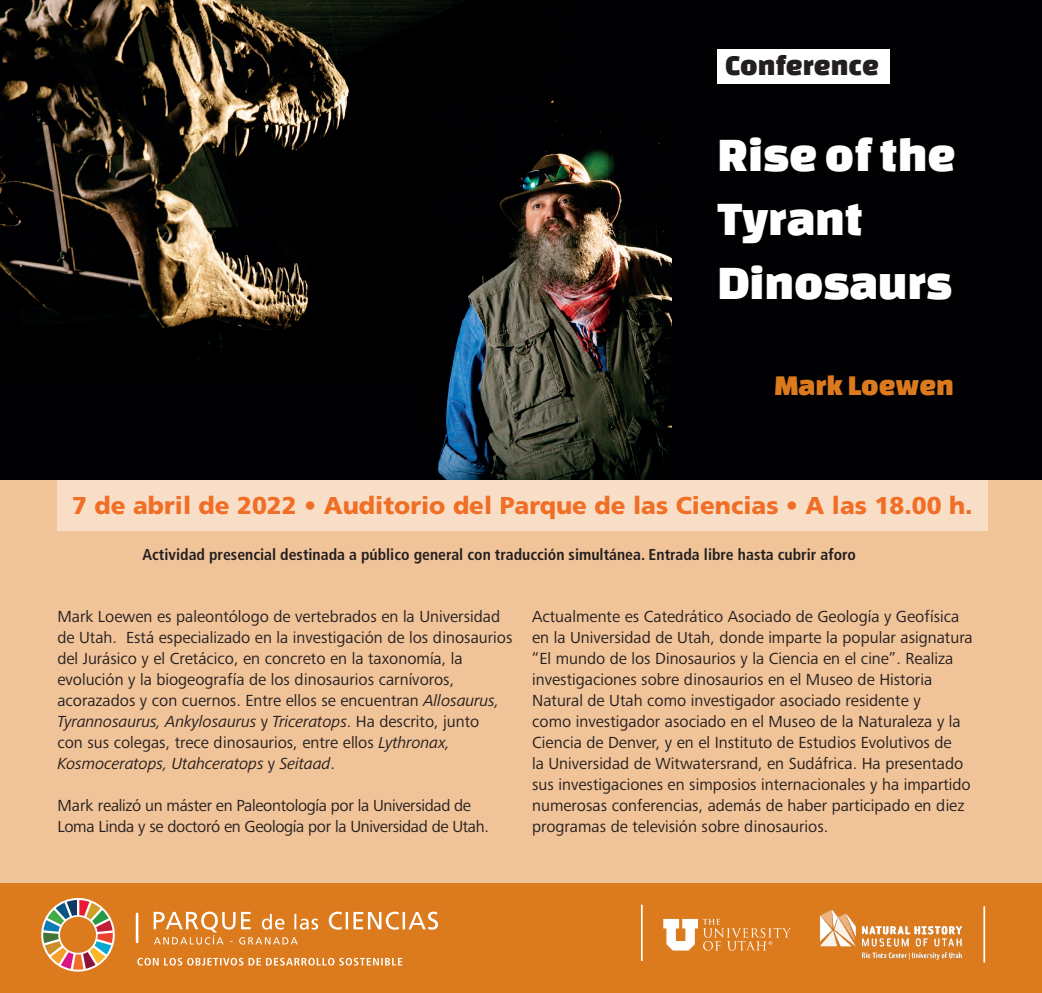
<style>
.page{position:relative;width:1042px;height:993px;background:#fff}
.page>*{position:absolute;margin:0;border:0;box-sizing:border-box;transform-origin:0 0}
.t1{font:49.88px/63.7px "Changa One";color:#fff}
.t2{font:29.75px "Changa One";color:#231f20}
.t3{font:29.75px "Changa One";color:#dc7b1e}
.t4{font:900 24.32px "Frutiger LT Std";color:#f16e27}
.t5{font:16.62px/21px "Frutiger Next Pro";color:#231f20}
.t6{font:16.62px/21px "Frutiger Next Pro";letter-spacing:-.02em;color:#231f20}
.t7{font:700 condensed 15.75px "Frutiger LT Std";color:#231f20}
.s1{font-style:italic}
</style>
<div class="page">
<img style="left:0;top:0;width:672px;height:480px">
<div style="left:0;top:379px;width:428px;height:103px;background:#010103"></div>
<div style="left:573px;top:0;width:469px;height:115px;background:#010103"></div>
<div style="left:672px;top:103px;width:370px;height:379px;background:#010103"></div>
<div style="left:717px;top:49px;width:173px;height:35px;background:#fff"></div>
<div style="left:0;top:480px;width:1042px;height:410px;background:#f1c398"></div>
<div style="left:0;top:883px;width:1042px;height:109px;background:#dc7b1e"></div>
<hr style="left:641px;top:904px;width:2px;height:56px;background:#fff">
<hr style="left:983px;top:905px;width:2px;height:57px;background:#fff">
<svg style="left:663px;top:918px;width:128px;height:32px"></svg>
<img style="left:819px;top:909px;width:144px;height:51px">
<svg style="left:329px;top:911px;width:109px;height:18px"></svg>
<svg style="left:154px;top:911px;width:164px;height:33px"></svg>
<hr style="left:136px;top:913px;width:2px;height:28px;background:#fff">
<svg style="left:137px;top:957px;width:265px;height:8px"></svg>
<svg style="left:41px;top:898px;width:74px;height:73px"></svg>
<div style="left:57px;top:480px;width:930px;height:51px;background:#f8dec6"></div>
<h2 class="t2" style="left:725px;top:49px;width:155px">Conference</h2>
<h1 class="t1" style="left:717px;top:122px;width:240px">Rise of the<br>Tyrant<br>Dinosaurs</h1>
<h2 class="t3" style="left:774px;top:368px;width:181px">Mark Loewen</h2>
<h3 class="t4" style="left:72px;top:490px;width:902px">7 de abril de 2022 • Auditorio del Parque de las Ciencias • A las 18.00 h.</h3>
<p class="t7" style="left:143px;top:545px;width:715px">Actividad presencial destinada a público general con traducción simultánea. Entrada libre hasta cubrir aforo</p>
<p class="t5" style="left:57px;top:605px;width:457px">Mark Loewen es paleontólogo de vertebrados en la Universidad de Utah. Está especializado en la investigación de los dinosaurios del Jurásico y el Cretácico, en concreto en la taxonomía, la evolución y la biogeografía de los dinosaurios carnívoros, acorazados y con cuernos. Entre ellos se encuentran <span class="s1">Allosaurus, Tyrannosaurus, Ankylosaurus</span> y <span class="s1">Triceratops</span>. Ha descrito, junto<br>con sus colegas, trece dinosaurios, entre ellos <span class="s1">Lythronax, Kosmoceratops, Utahceratops</span> y <span class="s1">Seitaad</span>.</p>
<p class="t6" style="left:57px;top:794px;width:433px">Mark realizó un máster en Paleontología por la Universidad de<br>Loma Linda y se doctoró en Geología por la Universidad de Utah.</p>
<p class="t5" style="left:532px;top:605px;width:442px">Actualmente es Catedrático Asociado de Geología y Geofísica en la Universidad de Utah, donde imparte la popular asignatura “El mundo de los Dinosaurios y la Ciencia en el cine”. Realiza investigaciones sobre dinosaurios en el Museo de Historia Natural de Utah como investigador asociado residente y<br>como investigador asociado en el Museo de la Naturaleza y la Ciencia de Denver, y en el Instituto de Estudios Evolutivos de<br>la Universidad de Witwatersrand, en Sudáfrica. Ha presentado sus investigaciones en simposios internacionales y ha impartido numerosas conferencias, además de haber participado en diez programas de televisión sobre dinosaurios.</p>
</div>
